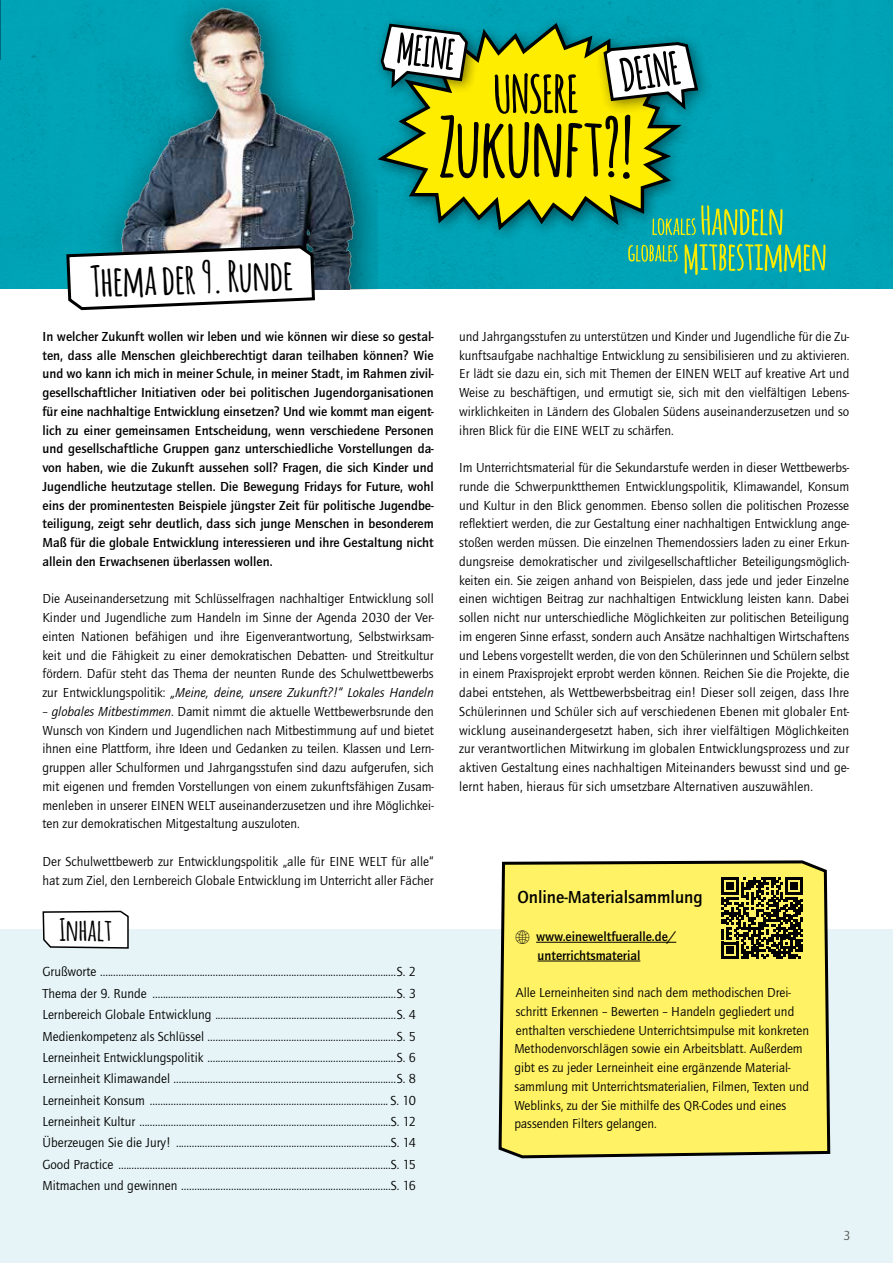
<style>
.page{position:relative;width:893px;height:1263px;background:#fff}
.page>*{position:absolute;margin:0;border:0;box-sizing:border-box;transform-origin:0 0}
.A4_V_Partner_H2{font:700 42px "Amatic";color:#000}
.A4_V_Partner_H2-2{font:700 30.3px "Amatic";letter-spacing:.01em;color:#000}
.t1{font:500 18px "Quay Sans ITC Std";color:#000}
.A4_V_Der_Wettbewerb_im_Unterricht_p_wett{font:13.5px/18.8px "Quay Sans ITC Std";color:#000;text-align:justify}
.A4_V_Der_Wettbewerb_im_Unterricht_p_inha{font:13.5px "Quay Sans ITC Std";color:#000}
.A4_V_Der_Wettbewerb_im_Unterricht_p_wett-2{font:500 13.5px/18.8px "Quay Sans ITC Std";color:#000;text-align:justify}
.t2{font:13.5px "Quay Sans ITC Std";color:#565656}
.s1{font-style:italic}
</style>
<div class="page">
<div style="left:0;top:0;width:893px;height:289px;background:#00a3b6"></div>
<div style="left:0;top:930px;width:893px;height:333px;background:#e6f4f7"></div>
<img style="left:95px;top:0;width:283px;height:289px">
<svg style="left:42px;top:910px;width:87px;height:39px"></svg>
<svg style="left:496px;top:860px;width:336px;height:299px;background:#f3e865"></svg>
<svg style="left:721px;top:877px;width:82px;height:82px;background:#5e5925"></svg>
<div style="left:369px;top:14px;width:326px;height:230px;background:#00a2b5"></div>
<svg style="left:373px;top:20px;width:302px;height:214px"></svg>
<div style="left:373px;top:16px;width:109px;height:84px;background:#00a2b5"></div>
<div style="left:594px;top:32px;width:119px;height:91px;background:#000;opacity:.49"></div>
<svg style="left:379px;top:22px;width:321px;height:157px"></svg>
<hr style="left:0;top:0;width:1px;height:60px;background:#00aec2">
<svg style="left:628px;top:245px;width:50px;height:17px"></svg>
<svg style="left:652px;top:205px;width:130px;height:30px"></svg>
<svg style="left:685px;top:244px;width:140px;height:31px"></svg>
<svg style="left:66px;top:244px;width:251px;height:67px"></svg>
<svg style="left:516px;top:930px;width:13px;height:14px"></svg>
<h2 class="A4_V_Partner_H2" style="left:89px;top:252px;width:204px;rotate:-2deg">Thema der 9. Runde</h2>
<p class="A4_V_Der_Wettbewerb_im_Unterricht_p_wett-2" style="left:43px;top:327px;width:393px">In welcher Zukunft wollen wir leben und wie können wir diese so gestal&shy;ten, dass alle Menschen gleichberechtigt daran teilhaben können? Wie und wo kann ich mich in meiner Schule, in meiner Stadt, im Rahmen zivil&shy;gesellschaftlicher Initiativen oder bei politischen Jugendorganisationen für eine nachhaltige Entwicklung einsetzen? Und wie kommt man eigent&shy;lich zu einer gemeinsamen Entscheidung, wenn verschiedene Personen und gesellschaftliche Gruppen ganz unterschiedliche Vorstellungen da&shy;von haben, wie die Zukunft aussehen soll? Fragen, die sich Kinder und Jugendliche heutzutage stellen. Die Bewegung Fridays for Future, wohl eins der prominentesten Beispiele jüngster Zeit für politische Jugendbe&shy;teiligung, zeigt sehr deutlich, dass sich junge Menschen in besonderem Maß für die globale Entwicklung interessieren und ihre Gestaltung nicht allein den Erwachsenen überlassen wollen.</p>
<p class="A4_V_Der_Wettbewerb_im_Unterricht_p_wett" style="left:43px;top:589px;width:393px">Die Auseinandersetzung mit Schlüsselfragen nachhaltiger Entwicklung soll Kinder und Jugendliche zum Handeln im Sinne der Agenda 2030 der Ver&shy;einten Nationen befähigen und ihre Eigenverantwortung, Selbstwirksam&shy;keit und die Fähigkeit zu einer demokratischen Debatten- und Streitkultur fördern. Dafür steht das Thema der neunten Runde des Schulwettbewerbs zur Entwicklungspolitik: <span class="s1">„Meine, deine, unsere Zukunft?!“ Lokales Handeln</span></p>
<p class="A4_V_Der_Wettbewerb_im_Unterricht_p_wett" style="left:43px;top:702px;width:393px"><span class="s1">– globales Mitbestimmen</span>. Damit nimmt die aktuelle Wettbewerbsrunde den Wunsch von Kindern und Jugendlichen nach Mitbestimmung auf und bietet ihnen eine Plattform, ihre Ideen und Gedanken zu teilen. Klassen und Lern&shy;gruppen aller Schulformen und Jahrgangsstufen sind dazu aufgerufen, sich mit eigenen und fremden Vorstellungen von einem zukunftsfähigen Zusam&shy;menleben in unserer EINEN WELT auseinanderzusetzen und ihre Möglichkei&shy;ten zur demokratischen Mitgestaltung auszuloten.</p>
<p class="A4_V_Der_Wettbewerb_im_Unterricht_p_wett" style="left:43px;top:852px;width:393px">Der Schulwettbewerb zur Entwicklungspolitik „alle für EINE WELT für alle“ hat zum Ziel, den Lernbereich Globale Entwicklung im Unterricht aller Fächer</p>
<h2 class="A4_V_Partner_H2-2" style="left:60px;top:908px;width:54px">Inhalt</h2>
<p class="A4_V_Der_Wettbewerb_im_Unterricht_p_inha" style="left:43px;top:964px;width:375px">Grußworte .................................................................................................................S. 2</p>
<p class="A4_V_Der_Wettbewerb_im_Unterricht_p_inha" style="left:43px;top:985px;width:375px">Thema der 9. Runde .............................................................................................S. 3</p>
<p class="A4_V_Der_Wettbewerb_im_Unterricht_p_inha" style="left:43px;top:1007px;width:375px">Lernbereich Globale Entwicklung .....................................................................S. 4</p>
<p class="A4_V_Der_Wettbewerb_im_Unterricht_p_inha" style="left:43px;top:1028px;width:375px">Medienkompetenz als Schlüssel ........................................................................S. 5</p>
<p class="A4_V_Der_Wettbewerb_im_Unterricht_p_inha" style="left:43px;top:1049px;width:375px">Lerneinheit Entwicklungspolitik ........................................................................S. 6</p>
<p class="A4_V_Der_Wettbewerb_im_Unterricht_p_inha" style="left:43px;top:1071px;width:375px">Lerneinheit Klimawandel .....................................................................................S. 8</p>
<p class="A4_V_Der_Wettbewerb_im_Unterricht_p_inha" style="left:43px;top:1092px;width:375px">Lerneinheit Konsum ........................................................................................... S. 10</p>
<p class="A4_V_Der_Wettbewerb_im_Unterricht_p_inha" style="left:43px;top:1114px;width:375px">Lerneinheit Kultur ................................................................................................S. 12</p>
<p class="A4_V_Der_Wettbewerb_im_Unterricht_p_inha" style="left:43px;top:1135px;width:375px">Überzeugen Sie die Jury! ..................................................................................S. 14</p>
<p class="A4_V_Der_Wettbewerb_im_Unterricht_p_inha" style="left:43px;top:1156px;width:375px">Good Practice ........................................................................................................S. 15</p>
<p class="A4_V_Der_Wettbewerb_im_Unterricht_p_inha" style="left:43px;top:1178px;width:375px">Mitmachen und gewinnen ................................................................................S. 16</p>
<p class="A4_V_Der_Wettbewerb_im_Unterricht_p_wett" style="left:459px;top:327px;width:392px">und Jahrgangsstufen zu unterstützen und Kinder und Jugendliche für die Zu&shy;kunftsaufgabe nachhaltige Entwicklung zu sensibilisieren und zu aktivieren.<br>Er lädt sie dazu ein, sich mit Themen der EINEN WELT auf kreative Art und Weise zu beschäftigen, und ermutigt sie, sich mit den vielfältigen Lebens&shy;wirklichkeiten in Ländern des Globalen Südens auseinanderzusetzen und so ihren Blick für die EINE WELT zu schärfen.</p>
<p class="A4_V_Der_Wettbewerb_im_Unterricht_p_wett" style="left:459px;top:458px;width:392px">Im Unterrichtsmaterial für die Sekundarstufe werden in dieser Wettbewerbs&shy;runde die Schwerpunktthemen Entwicklungspolitik, Klimawandel, Konsum und Kultur in den Blick genommen. Ebenso sollen die politischen Prozesse reflektiert werden, die zur Gestaltung einer nachhaltigen Entwicklung ange&shy;stoßen werden müssen. Die einzelnen Themendossiers laden zu einer Erkun&shy;dungsreise demokratischer und zivilgesellschaftlicher Beteiligungsmöglich&shy;keiten ein. Sie zeigen anhand von Beispielen, dass jede und jeder Einzelne einen wichtigen Beitrag zur nachhaltigen Entwicklung leisten kann. Dabei sollen nicht nur unterschiedliche Möglichkeiten zur politischen Beteiligung im engeren Sinne erfasst, sondern auch Ansätze nachhaltigen Wirtschaftens und Lebens vorgestellt werden, die von den Schülerinnen und Schülern selbst in einem Praxisprojekt erprobt werden können. Reichen Sie die Projekte, die dabei entstehen, als Wettbewerbsbeitrag ein! Dieser soll zeigen, dass Ihre Schülerinnen und Schüler sich auf verschiedenen Ebenen mit globaler Ent&shy;wicklung auseinandergesetzt haben, sich ihrer vielfältigen Möglichkeiten zur verantwortlichen Mitwirkung im globalen Entwicklungsprozess und zur aktiven Gestaltung eines nachhaltigen Miteinanders bewusst sind und ge&shy;lernt haben, hieraus für sich umsetzbare Alternativen auszuwählen.</p>
<h3 class="t1" style="left:517px;top:887px;width:187px">Online-Materialsammlung</h3>
<p class="A4_V_Der_Wettbewerb_im_Unterricht_p_wett-2" style="left:536px;top:927px;width:142px">www.eineweltfueralle.de/ unterrichtsmaterial</p>
<p class="A4_V_Der_Wettbewerb_im_Unterricht_p_wett" style="left:514px;top:983px;width:296px;text-align:left">Alle Lerneinheiten sind nach dem methodischen Drei&shy;schritt Erkennen – Bewerten – Handeln gegliedert und enthalten verschiedene Unterrichtsimpulse mit konkreten Methodenvorschlägen sowie ein Arbeitsblatt. Außerdem gibt es zu jeder Lerneinheit eine ergänzende Material&shy;sammlung mit Unterrichtsmaterialien, Filmen, Texten und Weblinks, zu der Sie mithilfe des QR-Codes und eines passenden Filters gelangen.</p>
<p class="t2" style="left:843px;top:1227px;width:9px">3</p>
</div>
